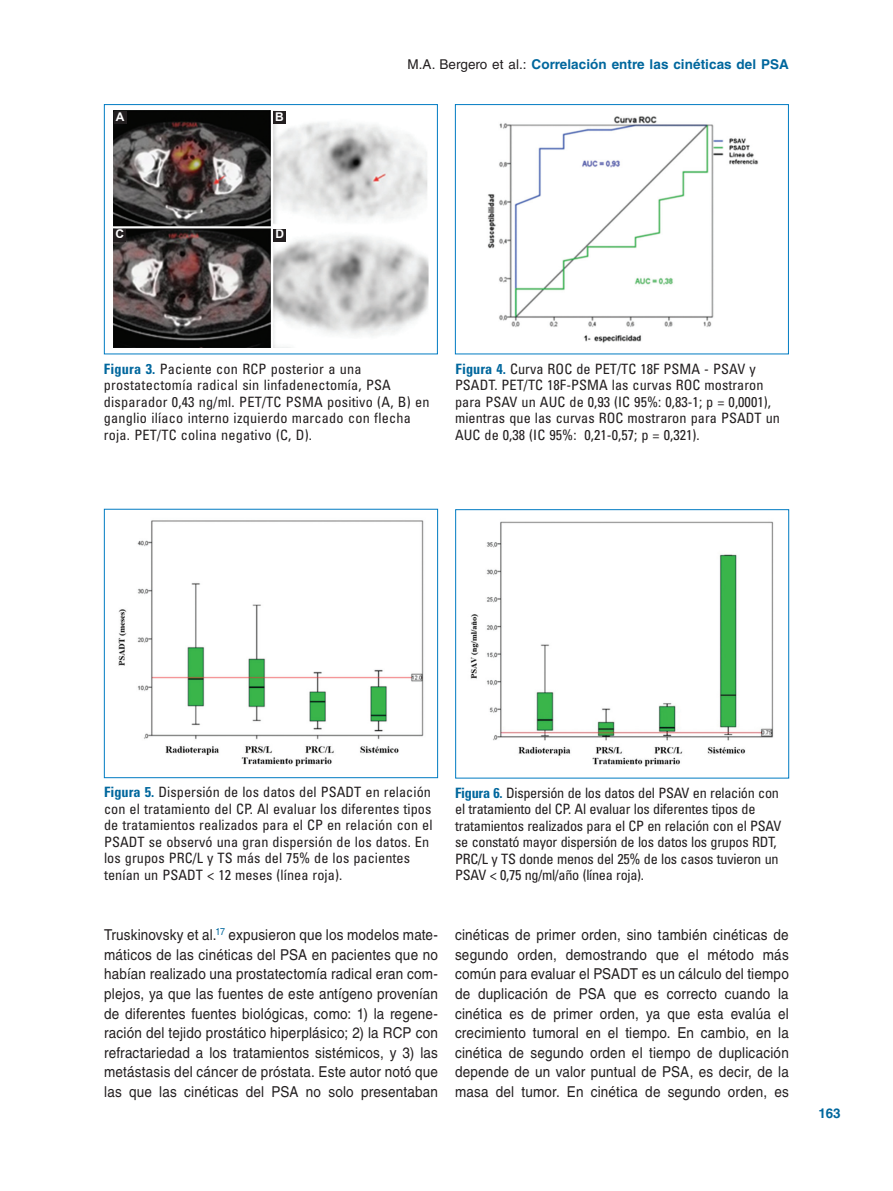
<style>
.page{position:relative;width:893px;height:1191px;background:#fff}
.page>*{position:absolute;margin:0;border:0;box-sizing:border-box;transform-origin:0 0}
.TX{font:15px/19.5px "Helvetica LT Std";letter-spacing:.015em;color:#231f20;text-align:justify;scale:.9 1}
.FGC{font:condensed 14.25px/16.5px "Univers LT Std";letter-spacing:.005em;color:#231f20}
.FGC-2{font:condensed 14.25px/16.5px "Univers LT Std";letter-spacing:-.02em;color:#231f20}
.t1{font:700 13.5px "Helvetica LT Std";letter-spacing:.005em;color:#00679d}
.LABEL{font:700 12px "Arial";color:#fff}
.s1{font-weight:400;color:#231f20}
.s2{font-weight:700;color:#00679d}
</style>
<div class="page">
<img style="left:470px;top:521px;width:304px;height:246px">
<div style="left:455px;top:509px;width:334px;height:269px;border:1px solid #007bc2"></div>
<img style="left:487px;top:116px;width:272px;height:227px">
<div style="left:455px;top:104px;width:334px;height:250px;border:1px solid #007bc2"></div>
<img style="left:118px;top:520px;width:306px;height:247px">
<div style="left:104px;top:509px;width:334px;height:269px;border:1px solid #007bc2"></div>
<img style="left:114px;top:111px;width:314px;height:236px">
<div style="left:104px;top:104px;width:334px;height:250px;border:1px solid #007bc2"></div>
<div style="left:114px;top:111px;width:12px;height:13px;background:#231f20"></div>
<div style="left:114px;top:229px;width:12px;height:12px;background:#231f20"></div>
<div style="left:273px;top:229px;width:13px;height:12px;background:#231f20"></div>
<div style="left:273px;top:111px;width:13px;height:13px;background:#231f20"></div>
<p class="LABEL" style="left:116px;top:108px;width:10px">A</p>
<p class="LABEL" style="left:275px;top:108px;width:10px">B</p>
<p class="LABEL" style="left:116px;top:226px;width:10px">C</p>
<p class="LABEL" style="left:275px;top:226px;width:10px">D</p>
<p class="t1" style="left:407px;top:56px;width:383px"><span class="s1">M.A. Bergero et al.:</span> Correlación entre las cinéticas del PSA</p>
<p class="FGC" style="left:104px;top:360px;width:327px"><span class="s2">Figura 3.</span> Paciente con RCP posterior a una prostatectomía radical sin linfadenectomía, PSA disparador 0,43 ng/ml. PET/TC PSMA positivo (A, B) en ganglio ilíaco interno izquierdo marcado con flecha roja. PET/TC colina negativo (C, D).</p>
<p class="FGC" style="left:455px;top:360px;width:327px"><span class="s2">Figura 4.</span> Curva ROC de PET/TC 18F PSMA - PSAV y PSADT. PET/TC 18F-PSMA las curvas ROC mostraron para PSAV un AUC de 0,93 (IC 95%: 0,83-1; p = 0,0001), mientras que las curvas ROC mostraron para PSADT un AUC de 0,38 (IC 95%: 0,21-0,57; p = 0,321).</p>
<p class="FGC" style="left:104px;top:784px;width:330px"><span class="s2">Figura 5.</span> Dispersión de los datos del PSADT en relación con el tratamiento del CP. Al evaluar los diferentes tipos de tratamientos realizados para el CP en relación con el PSADT se observó una gran dispersión de los datos. En los grupos PRC/L y TS más del 75% de los pacientes tenían un PSADT &lt; 12 meses (línea roja).</p>
<p class="FGC-2" style="left:455px;top:784px;width:328px"><span class="s2">Figura 6.</span> Dispersión de los datos del PSAV en relación con el tratamiento del CP. Al evaluar los diferentes tipos de tratamientos realizados para el CP en relación con el PSAV se constató mayor dispersión de los datos los grupos RDT, PRC/L y TS donde menos del 25% de los casos tuvieron un PSAV &lt; 0,75 ng/ml/año (línea roja).</p>
<p class="TX" style="left:104px;top:925px;width:372px">Truskinovsky et al.<sup>17</sup> expusieron que los modelos mate&shy;máticos de las cinéticas del PSA en pacientes que no habían realizado una prostatectomía radical eran com&shy;plejos, ya que las fuentes de este antígeno provenían de diferentes fuentes biológicas, como: 1) la regene&shy;ración del tejido prostático hiperplásico; 2) la RCP con refractariedad a los tratamientos sistémicos, y 3) las metástasis del cáncer de próstata. Este autor notó que las que las cinéticas del PSA no solo presentaban</p>
<p class="TX" style="left:455px;top:925px;width:372px">cinéticas de primer orden, sino también cinéticas de segundo orden, demostrando que el método más común para evaluar el PSADT es un cálculo del tiempo de duplicación de PSA que es correcto cuando la cinética es de primer orden, ya que esta evalúa el crecimiento tumoral en el tiempo. En cambio, en la cinética de segundo orden el tiempo de duplicación depende de un valor puntual de PSA, es decir, de la masa del tumor. En cinética de segundo orden, es</p>
<p class="t1" style="left:819px;top:1104px;width:24px">163</p>
</div>
